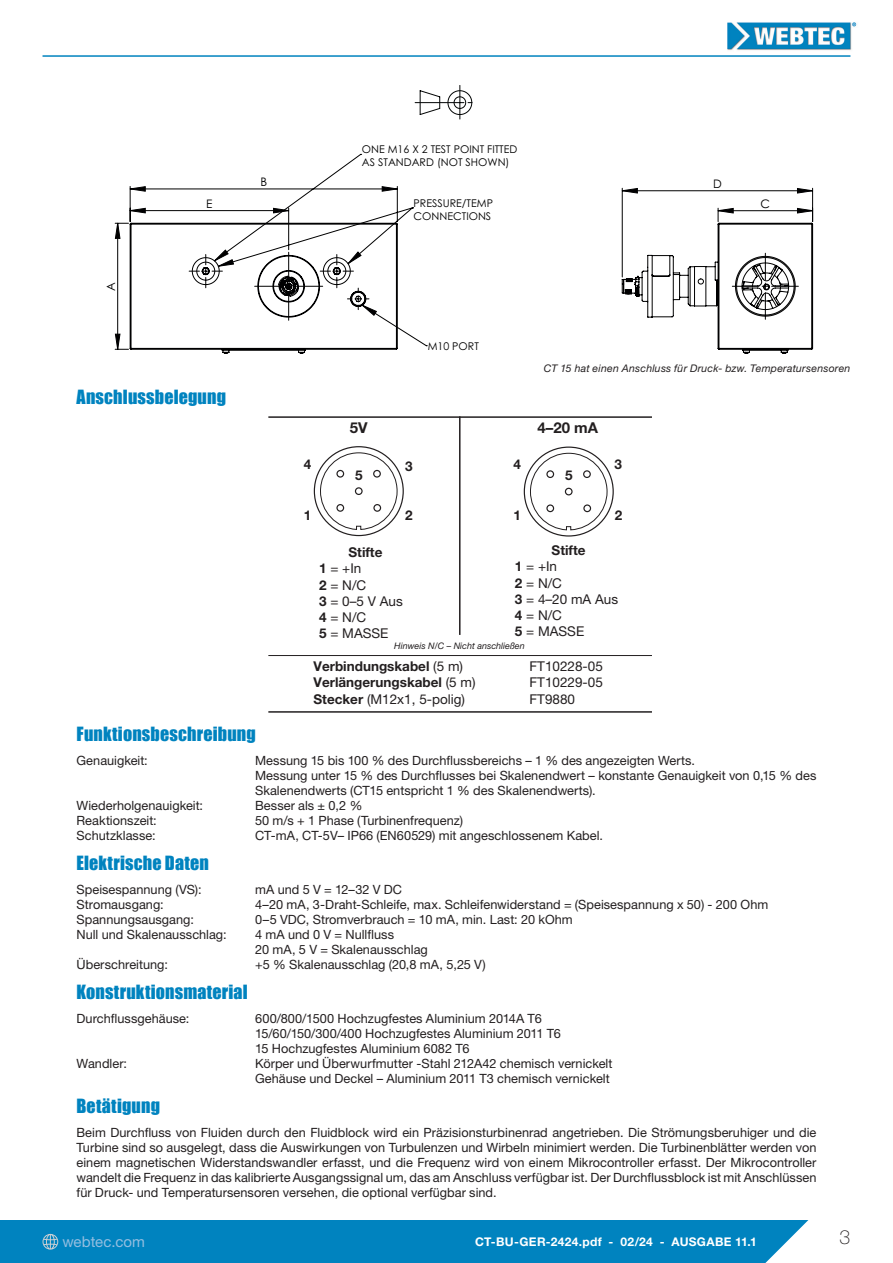
<style>
.page{position:relative;width:893px;height:1263px;background:#fff}
.page>*{position:absolute;margin:0;border:0;box-sizing:border-box;transform-origin:0 0}
.t1{font:100 19.5px "Helvetica Neue LT Std";color:#231f20}
.Specifications_heading{font:18px "Impact";letter-spacing:.01em;color:#0083bf}
.t2{font:15px "Helvetica Neue LT Std";letter-spacing:.005em;color:#94bee0}
.t3{font:700 15px "Helvetica Neue LT Std";color:#231f20}
.t4{font:13.5px "Helvetica Neue LT Std";color:#231f20}
.t5{font:700 13.5px "Helvetica Neue LT Std";color:#231f20}
.Specifications_text{font:12.75px/15px "Helvetica Neue LT Std";color:#231f20}
.t6{font:700 12px "Helvetica Neue LT Std";letter-spacing:.025em;color:#fff}
.t7{font:11.7px "Century Gothic";color:#000001}
.t8{font:10.65px/13.2px "Century Gothic";color:#000001}
.Table_footnote_italic{font:italic 10.5px "Helvetica Neue LT Std";letter-spacing:.02em;color:#231f20}
.t9{font:italic 9px "Helvetica Neue LT Std";color:#231f20}
.s1{font-weight:700}
.s2{font-weight:400}
</style>
<div class="page">
<img style="left:727px;top:22px;width:130px;height:28px">
<hr style="left:43px;top:55px;width:807px;height:2px;background:#0083bf">
<div style="left:0;top:1220px;width:893px;height:43px;background:#0083bf"></div>
<svg style="left:765px;top:1220px;width:128px;height:43px"></svg>
<svg style="left:43px;top:1234px;width:15px;height:15px"></svg>
<svg style="left:114px;top:153px;width:699px;height:197px"></svg>
<svg style="left:130px;top:208px;width:683px;height:5px"></svg>
<svg style="left:130px;top:187px;width:683px;height:6px"></svg>
<svg style="left:115px;top:223px;width:5px;height:126px"></svg>
<svg style="left:129px;top:222px;width:684px;height:131px"></svg>
<svg style="left:415px;top:85px;width:58px;height:34px"></svg>
<hr style="left:268px;top:655px;width:384px;height:1px;background:#231f20">
<hr style="left:268px;top:416px;width:384px;height:2px;background:#231f20">
<hr style="left:268px;top:711px;width:384px;height:2px;background:#231f20">
<div style="left:320px;top:453px;width:77px;height:77px;border:1px solid #231f20;border-radius:38px"></div>
<svg style="left:336px;top:469px;width:46px;height:43px"></svg>
<hr style="left:459px;top:416px;width:2px;height:219px;background:#231f20">
<div style="left:530px;top:453px;width:77px;height:77px;border:1px solid #231f20;border-radius:38px"></div>
<svg style="left:546px;top:470px;width:46px;height:43px"></svg>
<p class="t7" style="left:103px;top:291px;width:10px;rotate:-90deg">A</p>
<p class="t7" style="left:206px;top:196px;width:8px">E</p>
<p class="t7" style="left:260px;top:174px;width:8px">B</p>
<p class="Specifications_heading" style="left:77px;top:383px;width:151px">Anschlussbelegung</p>
<p class="t8" style="left:362px;top:143px;width:157px">ONE M16 X 2 TEST POINT FITTED<br>AS STANDARD (NOT SHOWN)</p>
<p class="t8" style="left:414px;top:196px;width:81px">PRESSURE/TEMP<br>CONNECTIONS</p>
<p class="t7" style="left:761px;top:196px;width:11px">C</p>
<p class="t7" style="left:713px;top:176px;width:10px">D</p>
<p class="t3" style="left:350px;top:418px;width:19px">5V</p>
<p class="t8" style="left:428px;top:339px;width:53px">M10 PORT</p>
<p class="Table_footnote_italic" style="left:544px;top:362px;width:308px">CT 15 hat einen Anschluss für Druck- bzw. Temperatursensoren</p>
<p class="t3" style="left:537px;top:418px;width:62px">4–20 mA</p>
<p class="t5" style="left:513px;top:456px;width:9px">4</p>
<p class="t5" style="left:615px;top:456px;width:9px">3</p>
<p class="t5" style="left:304px;top:456px;width:9px">4</p>
<p class="t5" style="left:405px;top:458px;width:9px">3</p>
<p class="t5" style="left:355px;top:467px;width:9px">5</p>
<p class="t5" style="left:565px;top:466px;width:9px">5</p>
<p class="t5" style="left:304px;top:507px;width:9px">1</p>
<p class="t5" style="left:405px;top:507px;width:9px">2</p>
<p class="t5" style="left:513px;top:507px;width:9px">1</p>
<p class="t5" style="left:615px;top:507px;width:9px">2</p>
<p class="t5" style="left:552px;top:542px;width:35px">Stifte</p>
<p class="t4" style="left:515px;top:559px;width:44px"><span class="s1">1</span> = +In</p>
<p class="t4" style="left:515px;top:575px;width:49px"><span class="s1">2</span> = N/C</p>
<p class="t4" style="left:515px;top:591px;width:105px"><span class="s1">3</span> = 4–20 mA Aus</p>
<p class="t4" style="left:515px;top:607px;width:49px"><span class="s1">4</span> = N/C</p>
<p class="t4" style="left:515px;top:623px;width:71px"><span class="s1">5</span> = MASSE</p>
<p class="t5" style="left:348px;top:544px;width:35px">Stifte</p>
<p class="t4" style="left:319px;top:560px;width:44px"><span class="s1">1</span> = +In</p>
<p class="t4" style="left:319px;top:577px;width:49px"><span class="s1">2</span> = N/C</p>
<p class="t4" style="left:319px;top:593px;width:85px"><span class="s1">3</span> = 0–5 V Aus</p>
<p class="t4" style="left:319px;top:609px;width:49px"><span class="s1">4</span> = N/C</p>
<p class="t4" style="left:319px;top:625px;width:71px"><span class="s1">5</span> = MASSE</p>
<p class="t9" style="left:394px;top:640px;width:132px">Hinweis N/C – Nicht anschließen</p>
<p class="t5" style="left:314px;top:658px;width:151px">Verbindungskabel <span class="s2">(5 m)</span></p>
<p class="t4" style="left:530px;top:658px;width:75px">FT10228-05</p>
<p class="t5" style="left:314px;top:674px;width:163px">Verlängerungskabel <span class="s2">(5 m)</span></p>
<p class="t4" style="left:530px;top:674px;width:75px">FT10229-05</p>
<p class="t4" style="left:314px;top:691px;width:153px"><span class="s1">Stecker</span> (M12x1, 5-polig)</p>
<p class="t4" style="left:530px;top:691px;width:47px">FT9880</p>
<p class="Specifications_heading" style="left:77px;top:720px;width:181px">Funktionsbeschreibung</p>
<p class="Specifications_text" style="left:77px;top:753px;width:73px">Genauigkeit:</p>
<p class="Specifications_text" style="left:255px;top:753px;width:441px">Messung 15 bis 100 % des Durchflussbereichs – 1 % des angezeigten Werts.</p>
<p class="Specifications_text" style="left:255px;top:768px;width:563px">Messung unter 15 % des Durchflusses bei Skalenendwert – konstante Genauigkeit von 0,15 % des<br>Skalenendwerts (CT15 entspricht 1 % des Skalenendwerts).</p>
<p class="Specifications_text" style="left:77px;top:798px;width:128px">Wiederholgenauigkeit:</p>
<p class="Specifications_text" style="left:255px;top:798px;width:109px">Besser als ± 0,2 %</p>
<p class="Specifications_text" style="left:77px;top:813px;width:82px">Reaktionszeit:</p>
<p class="Specifications_text" style="left:255px;top:813px;width:210px">50 m/s + 1 Phase (Turbinenfrequenz)</p>
<p class="Specifications_text" style="left:77px;top:828px;width:81px">Schutzklasse:</p>
<p class="Specifications_text" style="left:255px;top:828px;width:349px">CT-mA, CT-5V– IP66 (EN60529) mit angeschlossenem Kabel.</p>
<p class="Specifications_heading" style="left:77px;top:849px;width:134px">Elektrische Daten</p>
<p class="Specifications_text" style="left:77px;top:882px;width:126px">Speisespannung (VS):</p>
<p class="Specifications_text" style="left:255px;top:882px;width:148px">mA und 5 V = 12–32 V DC</p>
<p class="Specifications_text" style="left:77px;top:897px;width:89px">Stromausgang:</p>
<p class="Specifications_text" style="left:255px;top:897px;width:515px">4–20 mA, 3-Draht-Schleife, max. Schleifenwiderstand = (Speisespannung x 50) - 200 Ohm</p>
<p class="Specifications_text" style="left:77px;top:912px;width:119px">Spannungsausgang:</p>
<p class="Specifications_text" style="left:255px;top:912px;width:319px">0–5 VDC, Stromverbrauch = 10 mA, min. Last: 20 kOhm</p>
<p class="Specifications_text" style="left:77px;top:927px;width:152px">Null und Skalenausschlag:</p>
<p class="Specifications_text" style="left:255px;top:927px;width:140px">4 mA und 0 V = Nullfluss</p>
<p class="Specifications_text" style="left:255px;top:942px;width:174px">20 mA, 5 V = Skalenausschlag</p>
<p class="Specifications_text" style="left:77px;top:957px;width:93px">Überschreitung:</p>
<p class="Specifications_text" style="left:255px;top:957px;width:232px">+5 % Skalenausschlag (20,8 mA, 5,25 V)</p>
<p class="Specifications_heading" style="left:77px;top:978px;width:173px">Konstruktionsmaterial</p>
<p class="Specifications_text" style="left:77px;top:1011px;width:114px">Durchflussgehäuse:</p>
<p class="Specifications_text" style="left:255px;top:1011px;width:288px">600/800/1500 Hochzugfestes Aluminium 2014A T6</p>
<p class="Specifications_text" style="left:255px;top:1026px;width:307px">15/60/150/300/400 Hochzugfestes Aluminium 2011 T6</p>
<p class="Specifications_text" style="left:255px;top:1041px;width:216px">15 Hochzugfestes Aluminium 6082 T6</p>
<p class="Specifications_text" style="left:77px;top:1056px;width:52px">Wandler:</p>
<p class="Specifications_text" style="left:255px;top:1056px;width:359px">Körper und Überwurfmutter -Stahl 212A42 chemisch vernickelt</p>
<p class="Specifications_text" style="left:255px;top:1071px;width:356px">Gehäuse und Deckel – Aluminium 2011 T3 chemisch vernickelt</p>
<p class="Specifications_heading" style="left:77px;top:1092px;width:85px">Betätigung</p>
<p class="Specifications_text" style="left:77px;top:1125px;width:741px;text-align:justify">Beim Durchfluss von Fluiden durch den Fluidblock wird ein Präzisionsturbinenrad angetrieben. Die Strömungsberuhiger und die Turbine sind so ausgelegt, dass die Auswirkungen von Turbulenzen und Wirbeln minimiert werden. Die Turbinenblätter werden von einem magnetischen Widerstandswandler erfasst, und die Frequenz wird von einem Mikrocontroller erfasst. Der Mikrocontroller wandelt die Frequenz in das kalibrierte Ausgangssignal um, das am Anschluss verfügbar ist. Der Durchflussblock ist mit Anschlüssen für Druck- und Temperatursensoren versehen, die optional verfügbar sind.</p>
<p class="t2" style="left:62px;top:1232px;width:84px">webtec.com</p>
<p class="t6" style="left:475px;top:1234px;width:283px">CT-BU-GER-2424.pdf - 02/24 - AUSGABE 11.1</p>
<h1 class="t1" style="left:840px;top:1225px;width:12px">3</h1>
</div>
